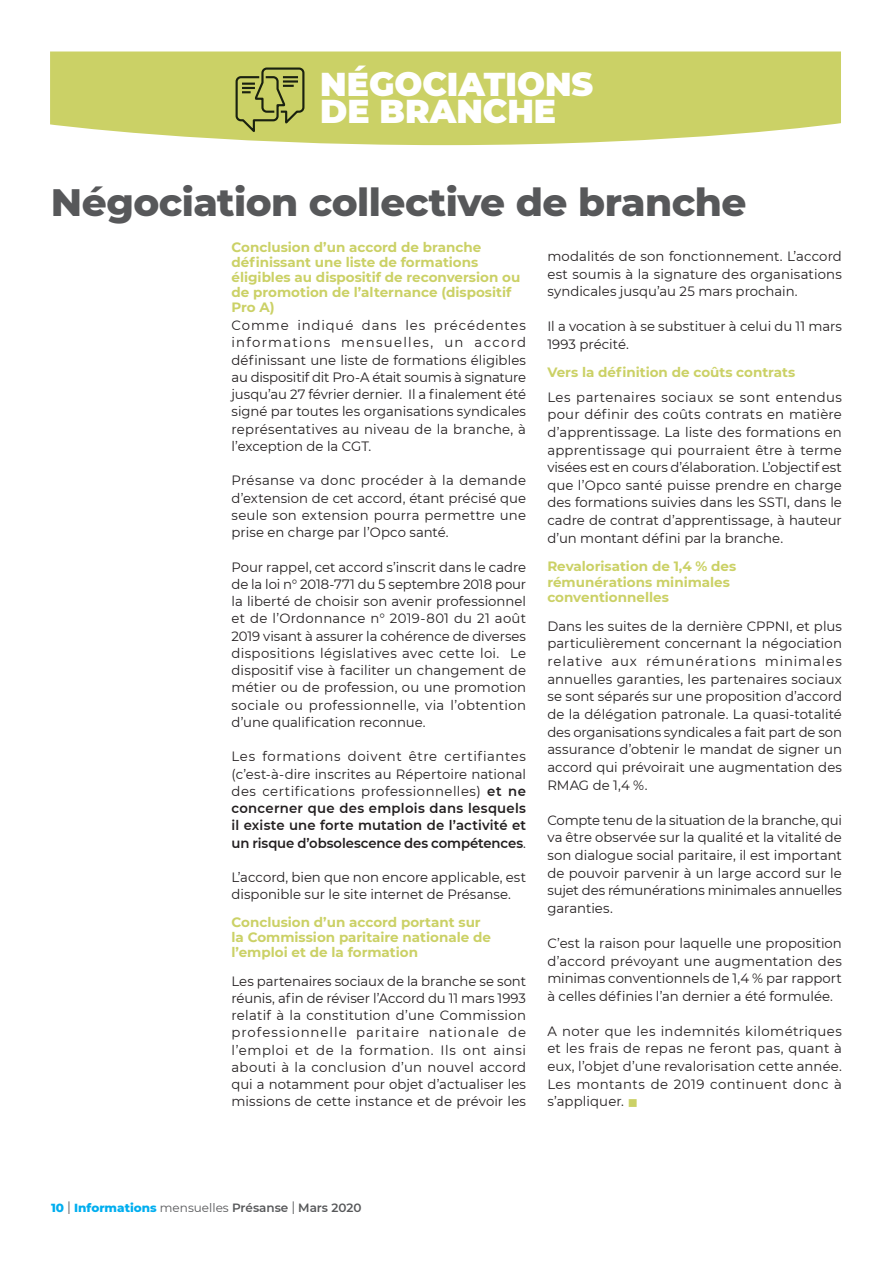
<style>
.page{position:relative;width:893px;height:1263px;background:#fff}
.page>*{position:absolute;margin:0;border:0;box-sizing:border-box;transform-origin:0 0}
.Titre{font:800 39px "Montserrat";letter-spacing:-.015em;color:#57585a}
.t1{font:900 33px/27px "Montserrat";color:#fff}
.Article_Paragraphes{font:13.5px/17.2px "Montserrat";letter-spacing:.005em;color:#231f20;text-align:justify}
.Article_Intertitre_g{font:700 13.5px/15px "Montserrat";color:#cbd166}
.t2{font:600 12px "Montserrat";color:#57585a}
.s1{font-weight:600}
.s2{color:#cbd166}
.s3{font-weight:800;color:#00aeef}
.s4{font-weight:400;font-size:16.8px}
.s5{font-weight:400}
</style>
<div class="page">
<svg style="left:50px;top:52px;width:791px;height:93px;background:#cfd471"></svg>
<svg style="left:234px;top:66px;width:72px;height:68px;background:#a9af55"></svg>
<h2 class="t1" style="left:320px;top:69px;width:274px">NÉGOCIATIONS<br>DE BRANCHE</h2>
<p class="Titre" style="left:51px;top:174px;width:697px">Négociation collective de branche</p>
<p class="Article_Intertitre_g" style="left:231px;top:239px;width:290px">Conclusion d’un accord de branche définissant une liste de formations éligibles au dispositif de reconversion ou de promotion de l’alternance (dispositif<br>Pro A)</p>
<p class="Article_Paragraphes" style="left:231px;top:316px;width:296px">Comme indiqué dans les précédentes informations mensuelles, un accord définissant une liste de formations éligibles au dispositif dit Pro-A était soumis à signature jusqu’au 27 février dernier. Il a finalement été signé par toutes les organisations syndicales représentatives au niveau de la branche, à l’exception de la CGT.</p>
<p class="Article_Paragraphes" style="left:231px;top:471px;width:296px">Présanse va donc procéder à la demande d’extension de cet accord, étant précisé que seule son extension pourra permettre une prise en charge par l’Opco santé.</p>
<p class="Article_Paragraphes" style="left:231px;top:558px;width:296px">Pour rappel, cet accord s’inscrit dans le cadre de la loi n° 2018-771 du 5 septembre 2018 pour la liberté de choisir son avenir professionnel et de l’Ordonnance n° 2019-801 du 21 août 2019 visant à assurer la cohérence de diverses dispositions législatives avec cette loi. Le dispositif vise à faciliter un changement de métier ou de profession, ou une promotion sociale ou professionnelle, via l’obtention d’une qualification reconnue.</p>
<p class="Article_Paragraphes" style="left:231px;top:747px;width:296px">Les formations doivent être certifiantes (c’est-à-dire inscrites au Répertoire national des certifications professionnelles) <span class="s1">et ne concerner que des emplois dans lesquels il existe une forte mutation de l’activité et un risque d’obsolescence des compétences</span>.</p>
<p class="Article_Paragraphes" style="left:231px;top:868px;width:296px">L’accord, bien que non encore applicable, est disponible sur le site internet de Présanse.</p>
<p class="Article_Intertitre_g" style="left:231px;top:914px;width:261px">Conclusion d’un accord portant sur la Commission paritaire nationale de l’emploi et de la formation</p>
<p class="Article_Paragraphes" style="left:231px;top:972px;width:296px">Les partenaires sociaux de la branche se sont réunis, afin de réviser l’Accord du 11 mars 1993 relatif à la constitution d’une Commission professionnelle paritaire nationale de l’emploi et de la formation. Ils ont ainsi abouti à la conclusion d’un nouvel accord qui a notamment pour objet d’actualiser les missions de cette instance et de prévoir les</p>
<p class="Article_Paragraphes" style="left:547px;top:247px;width:296px;line-height:17.7px">modalités de son fonctionnement. L’accord est soumis à la signature des organisations syndicales jusqu’au 25 mars prochain.</p>
<p class="Article_Paragraphes" style="left:547px;top:317px;width:296px;line-height:17.7px">Il a vocation à se substituer à celui du 11 mars<br>1993 précité.</p>
<p class="Article_Intertitre_g" style="left:547px;top:364px;width:249px">Vers la définition de coûts contrats</p>
<p class="Article_Paragraphes" style="left:547px;top:387px;width:296px;line-height:17.7px">Les partenaires sociaux se sont entendus pour définir des coûts contrats en matière d’apprentissage. La liste des formations en apprentissage qui pourraient être à terme visées est en cours d’élaboration. L’objectif est que l’Opco santé puisse prendre en charge des formations suivies dans les SSTI, dans le cadre de contrat d’apprentissage, à hauteur d’un montant défini par la branche.</p>
<p class="Article_Intertitre_g" style="left:547px;top:558px;width:190px;line-height:15.5px">Revalorisation de 1,4 % des rémunérations minimales conventionnelles</p>
<p class="Article_Paragraphes" style="left:547px;top:617px;width:296px;line-height:17.7px">Dans les suites de la dernière CPPNI, et plus particulièrement concernant la négociation relative aux rémunérations minimales annuelles garanties, les partenaires sociaux se sont séparés sur une proposition d’accord de la délégation patronale. La quasi-totalité des organisations syndicales a fait part de son assurance d’obtenir le mandat de signer un accord qui prévoirait une augmentation des RMAG de 1,4 %.</p>
<p class="Article_Paragraphes" style="left:547px;top:810px;width:296px;line-height:17.7px">Compte tenu de la situation de la branche, qui va être observée sur la qualité et la vitalité de son dialogue social paritaire, il est important de pouvoir parvenir à un large accord sur le sujet des rémunérations minimales annuelles garanties.</p>
<p class="Article_Paragraphes" style="left:547px;top:934px;width:296px;line-height:17.7px">C’est la raison pour laquelle une proposition d’accord prévoyant une augmentation des minimas conventionnels de 1,4 % par rapport à celles définies l’an dernier a été formulée.</p>
<p class="Article_Paragraphes" style="left:547px;top:1021px;width:296px;line-height:17.7px">A noter que les indemnités kilométriques et les frais de repas ne feront pas, quant à eux, l’objet d’une revalorisation cette année.<br>Les montants de 2019 continuent donc à s’appliquer. <span class="s2">■</span></p>
<p class="t2" style="left:51px;top:1199px;width:312px"><span class="s3">10</span> <span class="s4">l</span> <span class="s3">Informations</span> <span class="s5">mensuelles</span> Présanse <span class="s4">l</span> Mars 2020</p>
</div>
